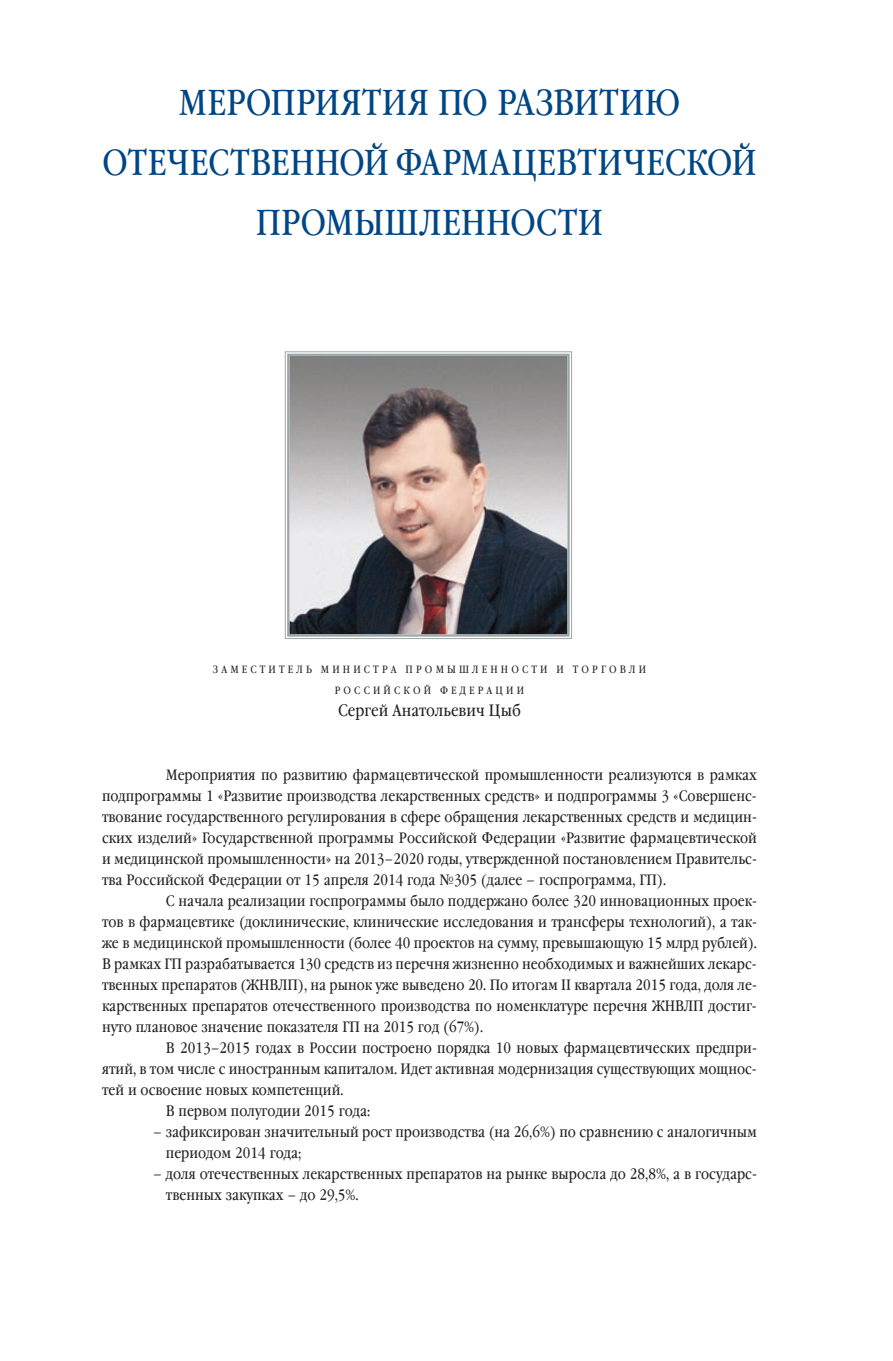
<style>
.page{position:relative;width:893px;height:1361px;background:#fff}
.page>*{position:absolute;margin:0;border:0;box-sizing:border-box;transform-origin:0 0}
.t1{font:36px "Garamond Book Narrow C";letter-spacing:.115em;color:#004684}
.t2{font:16.5px "Garamond Book Narrow C";color:#231f20}
.t3{font:15px/21px "Garamond Book Narrow C";color:#231f20}
.t4{font:10.5px "Garamond Book Narrow C";letter-spacing:.395em;color:#231f20}
</style>
<div class="page">
<svg style="left:285px;top:351px;width:287px;height:288px;background:#918b8b"></svg>
<div style="left:287px;top:354px;width:283px;height:283px;border:2px solid #9ea7a7"></div>
<h1 class="t1" style="left:179px;top:83px;width:24px">Меропри</h1>
<h1 class="t1" style="left:341px;top:83px;width:178px">ятия по разви</h1>
<h1 class="t1" style="left:599px;top:83px;width:50px">тию</h1>
<h1 class="t1" style="left:102px;top:143px;width:67px">отечес</h1>
<h1 class="t1" style="left:230px;top:143px;width:44px">твенной</h1>
<h1 class="t1" style="left:395px;top:143px;width:118px">фармацев</h1>
<h1 class="t1" style="left:578px;top:143px;width:44px">тической</h1>
<h1 class="t1" style="left:256px;top:203px;width:24px">про</h1>
<h1 class="t1" style="left:325px;top:203px;width:119px">мышленнос</h1>
<h1 class="t1" style="left:558px;top:203px;width:42px">ти</h1>
<p class="t4" style="left:213px;top:663px;width:84px">Замес титель</p>
<p class="t4" style="left:321px;top:663px;width:11px">Минис</p>
<p class="t4" style="left:373px;top:663px;width:17px">т ра</p>
<p class="t4" style="left:406px;top:663px;width:10px">про</p>
<p class="t4" style="left:436px;top:663px;width:47px">мы шленнос</p>
<p class="t4" style="left:531px;top:663px;width:61px">ти и торговли</p>
<p class="t4" style="left:335px;top:684px;width:20px">Р оссийской</p>
<p class="t4" style="left:440px;top:684px;width:22px">Ф едерации</p>
<p class="t2" style="left:338px;top:701px;width:184px">Сергей Анатольевич Цыб</p>
<p class="t3" style="left:166px;top:765px;width:593px">Мероприятия по развитию фармацевтической промышленности реализуются в рамках</p>
<p class="t3" style="left:102px;top:786px;width:656px">подпрограммы 1 «Развитие производства лекарственных средств» и подпрограммы 3 «Совершенс-</p>
<p class="t3" style="left:102px;top:807px;width:656px">твование государственного регулирования в сфере обращения лекарственных средств и медицин-</p>
<p class="t3" style="left:102px;top:828px;width:656px">ских изделий» Государственной программы Российской Федерации «Развитие фармацевтической</p>
<p class="t3" style="left:102px;top:849px;width:656px">и медицинской промышленности» на 2013–2020 годы, утвержденной постановлением Правительс-</p>
<p class="t3" style="left:102px;top:870px;width:565px">тва Российской Федерации от 15 апреля 2014 года №305 (далее – госпрограмма, ГП).</p>
<p class="t3" style="left:166px;top:891px;width:593px">С начала реализации госпрограммы было поддержано более 320 инновационных проек-</p>
<p class="t3" style="left:102px;top:912px;width:656px">тов в фармацевтике (доклинические, клинические исследования и трансферы технологий), а так-</p>
<p class="t3" style="left:102px;top:933px;width:656px">же в медицинской промышленности (более 40 проектов на сумму, превышающую 15 млрд рублей).</p>
<p class="t3" style="left:102px;top:954px;width:656px">В рамках ГП разрабатывается 130 средств из перечня жизненно необходимых и важнейших лекарс-</p>
<p class="t3" style="left:102px;top:975px;width:656px">твенных препаратов (ЖНВЛП), на рынок уже выведено 20. По итогам II квартала 2015 года, доля ле-</p>
<p class="t3" style="left:102px;top:996px;width:656px">карственных препаратов отечественного производства по номенклатуре перечня ЖНВЛП достиг-</p>
<p class="t3" style="left:102px;top:1017px;width:383px">нуто плановое значение показателя ГП на 2015 год (67%).</p>
<p class="t3" style="left:166px;top:1038px;width:593px">В 2013–2015 годах в России построено порядка 10 новых фармацевтических предпри-</p>
<p class="t3" style="left:102px;top:1059px;width:656px">ятий, в том числе с иностранным капиталом. Идет активная модернизация существующих мощнос-</p>
<p class="t3" style="left:102px;top:1080px;width:243px">тей и освоение новых компетенций.</p>
<p class="t3" style="left:166px;top:1101px;width:206px">В первом полугодии 2015 года:</p>
<p class="t3" style="left:166px;top:1122px;width:593px;text-indent:-13px">– зафиксирован значительный рост производства (на 26,6%) по сравнению с аналогичным периодом 2014 года;</p>
<p class="t3" style="left:166px;top:1164px;width:593px;text-indent:-13px">– доля отечественных лекарственных препаратов на рынке выросла до 28,8%, а в государс&shy;твенных закупках – до 29,5%.</p>
</div>
